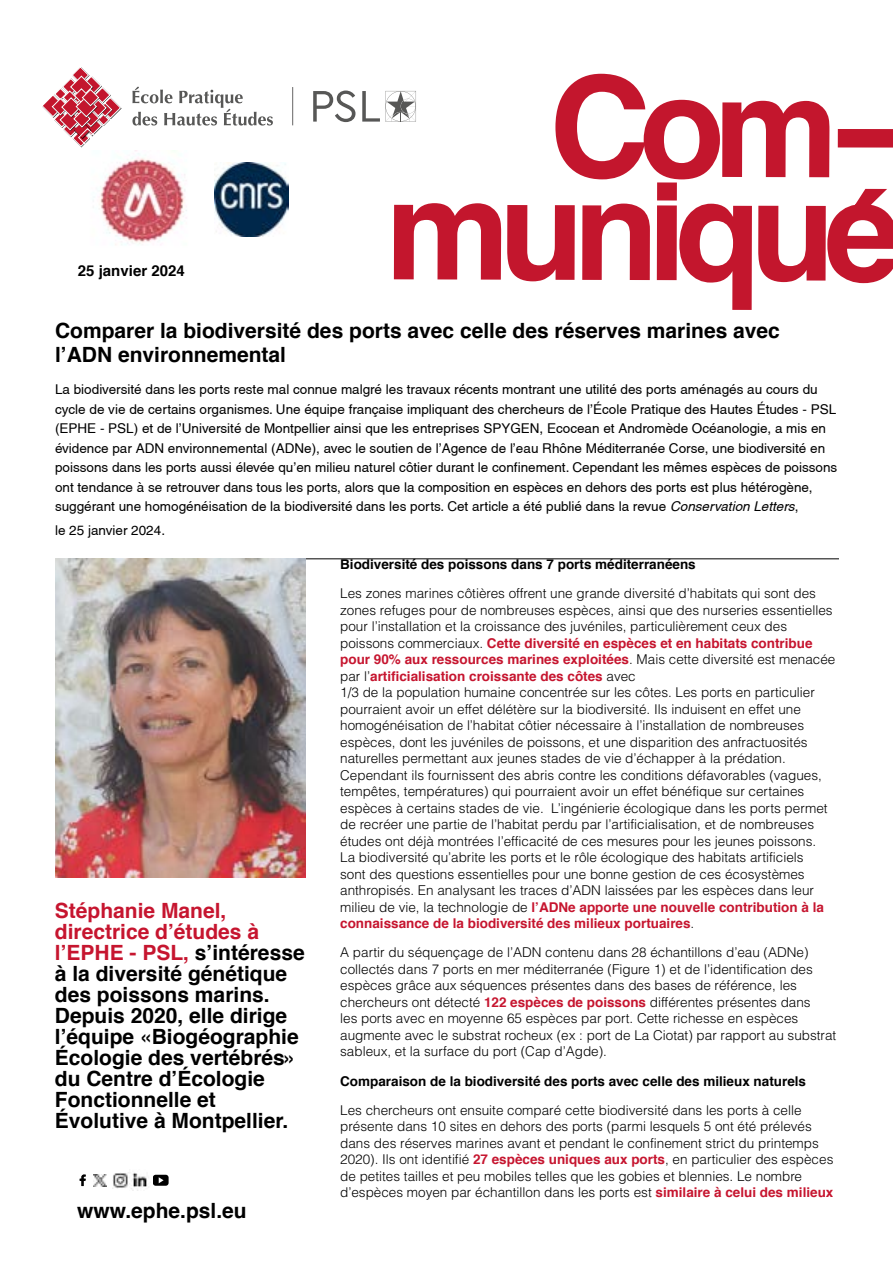
<style>
.page{position:relative;width:893px;height:1263px;background:#fff}
.page>*{position:absolute;margin:0;border:0;box-sizing:border-box;transform-origin:0 0}
.t1{font:700 21px/21px "Helvetica";color:#000}
.t2{font:700 15px "Helvetica";color:#000}
.t3{font:300 13.5px/16.5px "Helvetica";color:#000}
.t4{font:13.5px/19.5px "Helvetica";color:#000}
.t5{font:700 13.5px "Helvetica";color:#000}
.s1{font-style:italic}
.s2{font-weight:700;color:#c6152f}
.s3{color:#c6152f}
</style>
<div class="page">
<svg style="left:394px;top:203px;width:107px;height:77px"></svg>
<svg style="left:507px;top:74px;width:386px;height:236px"></svg>
<svg style="left:313px;top:91px;width:42px;height:31px"></svg>
<svg style="left:362px;top:91px;width:54px;height:31px"></svg>
<svg style="left:132px;top:87px;width:141px;height:39px"></svg>
<svg style="left:42px;top:67px;width:80px;height:80px"></svg>
<hr style="left:292px;top:87px;width:1px;height:38px;background:#7c7b7b">
<hr style="left:55px;top:559px;width:784px;height:1px;background:#000">
<img style="left:56px;top:559px;width:249px;height:319px">
<svg style="left:80px;top:1174px;width:6px;height:12px"></svg>
<svg style="left:153px;top:1175px;width:16px;height:11px"></svg>
<svg style="left:94px;top:1174px;width:19px;height:13px"></svg>
<img style="left:113px;top:1173px;width:15px;height:15px">
<img style="left:131px;top:1172px;width:16px;height:18px">
<img style="left:99px;top:150px;width:141px;height:95px">
<img style="left:215px;top:163px;width:74px;height:74px">
<p class="t2" style="left:78px;top:258px;width:108px">25 janvier 2024</p>
<h1 class="t1" style="left:55px;top:319px;width:726px;line-height:24px">Comparer la biodiversité des ports avec celle des réserves marines avec l’ADN environnemental</h1>
<p class="t4" style="left:55px;top:380px;width:784px">La biodiversité dans les ports reste mal connue malgré les travaux récents montrant une utilité des ports aménagés au cours du cycle de vie de certains organismes. Une équipe française impliquant des chercheurs de l’École Pratique des Hautes Études - PSL (EPHE - PSL) et de l’Université de Montpellier ainsi que les entreprises SPYGEN, Ecocean et Andromède Océanologie, a mis en évidence par ADN environnemental (ADNe), avec le soutien de l’Agence de l’eau Rhône Méditerranée Corse, une biodiversité en poissons dans les ports aussi élevée qu’en milieu naturel côtier durant le confinement. Cependant les mêmes espèces de poissons ont tendance à se retrouver dans tous les ports, alors que la composition en espèces en dehors des ports est plus hétérogène, suggérant une homogénéisation de la biodiversité dans les ports. Cet article a été publié dans la revue <span class="s1">Conservation Letters</span>,</p>
<p class="t4" style="left:55px;top:521px;width:112px">le 25 janvier 2024.</p>
<p class="t5" style="left:340px;top:553px;width:357px">Biodiversité des poissons dans 7 ports méditerranéens</p>
<p class="t3" style="left:340px;top:585px;width:497px">Les zones marines côtières offrent une grande diversité d’habitats qui sont des zones refuges pour de nombreuses espèces, ainsi que des nurseries essentielles pour l’installation et la croissance des juvéniles, particulièrement ceux des poissons commerciaux. <span class="s2">Cette diversité en espèces et en habitats contribue pour 90% aux ressources marines exploitées</span>. Mais cette diversité est menacée par l’<span class="s2">artificialisation croissante des côtes</span> avec<br>1/3 de la population humaine concentrée sur les côtes. Les ports en particulier pourraient avoir un effet délétère sur la biodiversité. Ils induisent en effet une homogénéisation de l’habitat côtier nécessaire à l’installation de nombreuses espèces, dont les juvéniles de poissons, et une disparition des anfractuosités naturelles permettant aux jeunes stades de vie d’échapper à la prédation.<br>Cependant ils fournissent des abris contre les conditions défavorables (vagues, tempêtes, températures) qui pourraient avoir un effet bénéfique sur certaines espèces à certains stades de vie. L’ingénierie écologique dans les ports permet de recréer une partie de l’habitat perdu par l’artificialisation, et de nombreuses études ont déjà montrées l’efficacité de ces mesures pour les jeunes poissons.<br>La biodiversité qu’abrite les ports et le rôle écologique des habitats artificiels<br>sont des questions essentielles pour une bonne gestion de ces écosystèmes anthropisés. En analysant les traces d’ADN laissées par les espèces dans leur milieu de vie, la technologie de <span class="s2">l’ADNe apporte une nouvelle contribution à la connaissance de la biodiversité des milieux portuaires</span>.</p>
<p class="t3" style="left:340px;top:944px;width:498px">A partir du séquençage de l’ADN contenu dans 28 échantillons d’eau (ADNe) collectés dans 7 ports en mer méditerranée (Figure 1) et de l’identification des espèces grâce aux séquences présentes dans des bases de référence, les chercheurs ont détecté <span class="s2">122 espèces de poissons</span> différentes présentes dans<br>les ports avec en moyenne 65 espèces par port. Cette richesse en espèces augmente avec le substrat rocheux (ex : port de La Ciotat) par rapport au substrat sableux, et la surface du port (Cap d’Agde).</p>
<p class="t5" style="left:340px;top:1070px;width:467px">Comparaison de la biodiversité des ports avec celle des milieux naturels</p>
<p class="t3" style="left:340px;top:1101px;width:495px">Les chercheurs ont ensuite comparé cette biodiversité dans les ports à celle présente dans 10 sites en dehors des ports (parmi lesquels 5 ont été prélevés dans des réserves marines avant et pendant le confinement strict du printemps 2020). Ils ont identifié <span class="s2">27 espèces uniques aux ports</span>, en particulier des espèces de petites tailles et peu mobiles telles que les gobies et blennies. Le nombre d’espèces moyen par échantillon dans les ports est <span class="s2">similaire à celui des milieux</span></p>
<p class="t1" style="left:55px;top:901px;width:251px"><span class="s3">Stéphanie Manel, directrice d’études à l’EPHE - PSL,</span> s’intéresse à la diversité génétique des poissons marins.<br>Depuis 2020, elle dirige l’équipe «Biogéographie<br>Écologie des vertébrés» du Centre d’Écologie<br>Fonctionnelle et<br>Évolutive à Montpellier.</p>
<h1 class="t1" style="left:77px;top:1202px;width:171px">www.ephe.psl.eu</h1>
</div>
